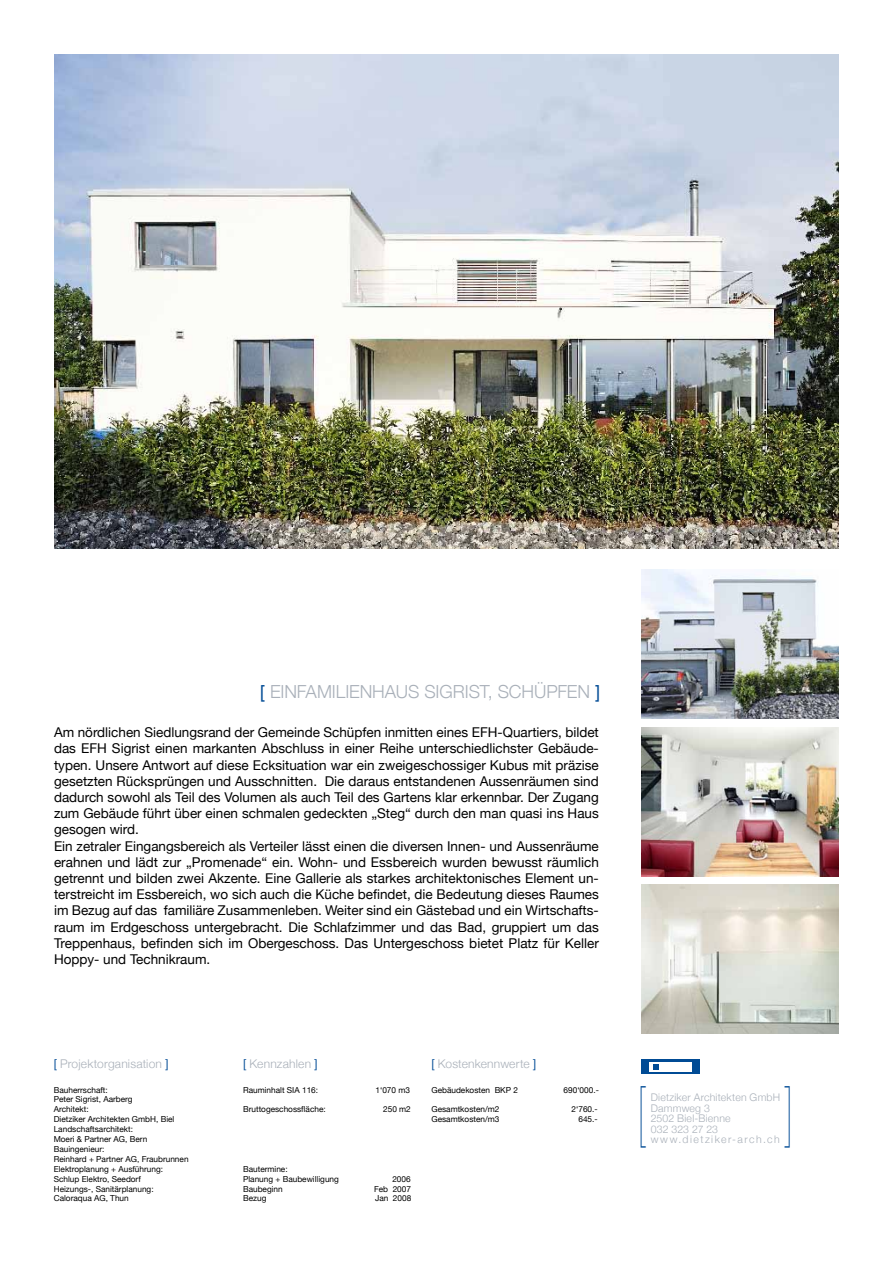
<style>
.page{position:relative;width:893px;height:1263px;background:#fff}
.page>*{position:absolute;margin:0;border:0;box-sizing:border-box;transform-origin:0 0}
.t1{font:200 67.5px "Helvetica Neue";color:#004b95;scale:.67 1}
.t2{font:300 18px "Helvetica Neue";letter-spacing:-.005em;color:#a9b0b9}
.t3{font:13.5px/16.2px "Helvetica Neue";color:#000}
.t4{font:300 12px "Helvetica Neue";letter-spacing:.015em;color:#a9b0b9}
.t5{font:300 10.5px/10.5px "Helvetica Neue";letter-spacing:.02em;color:#a9b0b9}
.t6{font:8.25px/9.9px "Helvetica Neue";color:#000}
.s1{font-family:"Helvetica";font-weight:400;color:#004b95}
.s2{font-weight:400;color:#004b95}
</style>
<div class="page">
<div style="left:641px;top:1059px;width:59px;height:15px;background:#004b95"></div>
<div style="left:650px;top:1062px;width:42px;height:9px;background:#fff"></div>
<svg style="left:653px;top:1064px;width:6px;height:6px"></svg>
<img style="left:54px;top:54px;width:785px;height:495px">
<img style="left:641px;top:570px;width:198px;height:149px">
<img style="left:641px;top:727px;width:198px;height:149px">
<img style="left:641px;top:884px;width:198px;height:149px">
<h2 class="t2" style="left:260px;top:680px;width:341px"><span class="s1">[</span> EINFAMILIENHAUS SIGRIST, SCHÜPFEN <span class="s1">]</span></h2>
<p class="t3" style="left:54px;top:724px;width:546px">Am nördlichen Siedlungsrand der Gemeinde Schüpfen inmitten eines EFH-Quartiers, bildet das EFH Sigrist einen markanten Abschluss in einer Reihe unterschiedlichster Gebäude&shy;typen. Unsere Antwort auf diese Ecksituation war ein zweigeschossiger Kubus mit präzise gesetzten Rücksprüngen und Ausschnitten. Die daraus entstandenen Aussenräumen sind dadurch sowohl als Teil des Volumen als auch Teil des Gartens klar erkennbar. Der Zugang zum Gebäude führt über einen schmalen gedeckten „Steg“ durch den man quasi ins Haus gesogen wird.<br>Ein zetraler Eingangsbereich als Verteiler lässt einen die diversen Innen- und Aussenräume erahnen und lädt zur „Promenade“ ein. Wohn- und Essbereich wurden bewusst räumlich getrennt und bilden zwei Akzente. Eine Gallerie als starkes architektonisches Element un&shy;terstreicht im Essbereich, wo sich auch die Küche befindet, die Bedeutung dieses Raumes im Bezug auf das familiäre Zusammenleben. Weiter sind ein Gästebad und ein Wirtschafts&shy;raum im Erdgeschoss untergebracht. Die Schlafzimmer und das Bad, gruppiert um das Treppenhaus, befinden sich im Obergeschoss. Das Untergeschoss bietet Platz für Keller Hoppy- und Technikraum.</p>
<p class="t4" style="left:54px;top:1056px;width:116px"><span class="s2">[</span> Projektorganisation <span class="s2">]</span></p>
<p class="t6" style="left:54px;top:1084px;width:136px">Bauherrschaft:<br>Peter Sigrist, Aarberg<br>Architekt:<br>Dietziker Architekten GmbH, Biel<br>Landschaftsarchitekt:<br>Moeri &amp; Partner AG, Bern<br>Bauingenieur:<br>Reinhard + Partner AG, Fraubrunnen<br>Elektroplanung + Ausführung:<br>Schlup Elektro, Seedorf<br>Heizungs-, Sanitärplanung:<br>Caloraqua AG, Thun</p>
<p class="t4" style="left:243px;top:1056px;width:76px"><span class="s2">[</span> Kennzahlen <span class="s2">]</span></p>
<p class="t6" style="left:243px;top:1084px;width:77px">Rauminhalt SIA 116:</p>
<p class="t6" style="left:375px;top:1084px;width:36px">1‘070 m3</p>
<p class="t6" style="left:243px;top:1104px;width:84px">Bruttogeschossfläche:</p>
<p class="t6" style="left:383px;top:1104px;width:29px">250 m2</p>
<p class="t6" style="left:243px;top:1164px;width:97px">Bautermine:<br>Planung + Baubewilligung</p>
<p class="t6" style="left:392px;top:1174px;width:20px">2006</p>
<p class="t6" style="left:243px;top:1183px;width:41px">Baubeginn</p>
<p class="t6" style="left:374px;top:1183px;width:38px">Feb 2007</p>
<p class="t6" style="left:243px;top:1193px;width:25px">Bezug</p>
<p class="t6" style="left:375px;top:1193px;width:38px">Jan 2008</p>
<p class="t4" style="left:431px;top:1056px;width:106px"><span class="s2">[</span> Kostenkennwerte <span class="s2">]</span></p>
<p class="t6" style="left:431px;top:1084px;width:88px">Gebäudekosten BKP 2</p>
<p class="t6" style="left:564px;top:1084px;width:37px">690‘000.-</p>
<p class="t6" style="left:431px;top:1104px;width:70px">Gesamtkosten/m2</p>
<p class="t6" style="left:571px;top:1104px;width:28px">2‘760.-</p>
<p class="t6" style="left:431px;top:1114px;width:70px">Gesamtkosten/m3</p>
<p class="t6" style="left:578px;top:1114px;width:21px">645.-</p>
<h1 class="t1" style="left:637px;top:1073px;width:16px">[</h1>
<h1 class="t1" style="left:784px;top:1073px;width:16px">]</h1>
<p class="t5" style="left:651px;top:1092px;width:131px">Dietziker Architekten GmbH<br>Dammweg 3<br>2502 Biel-Bienne<br>032 323 27 23 www.dietziker-arch.ch</p>
</div>
